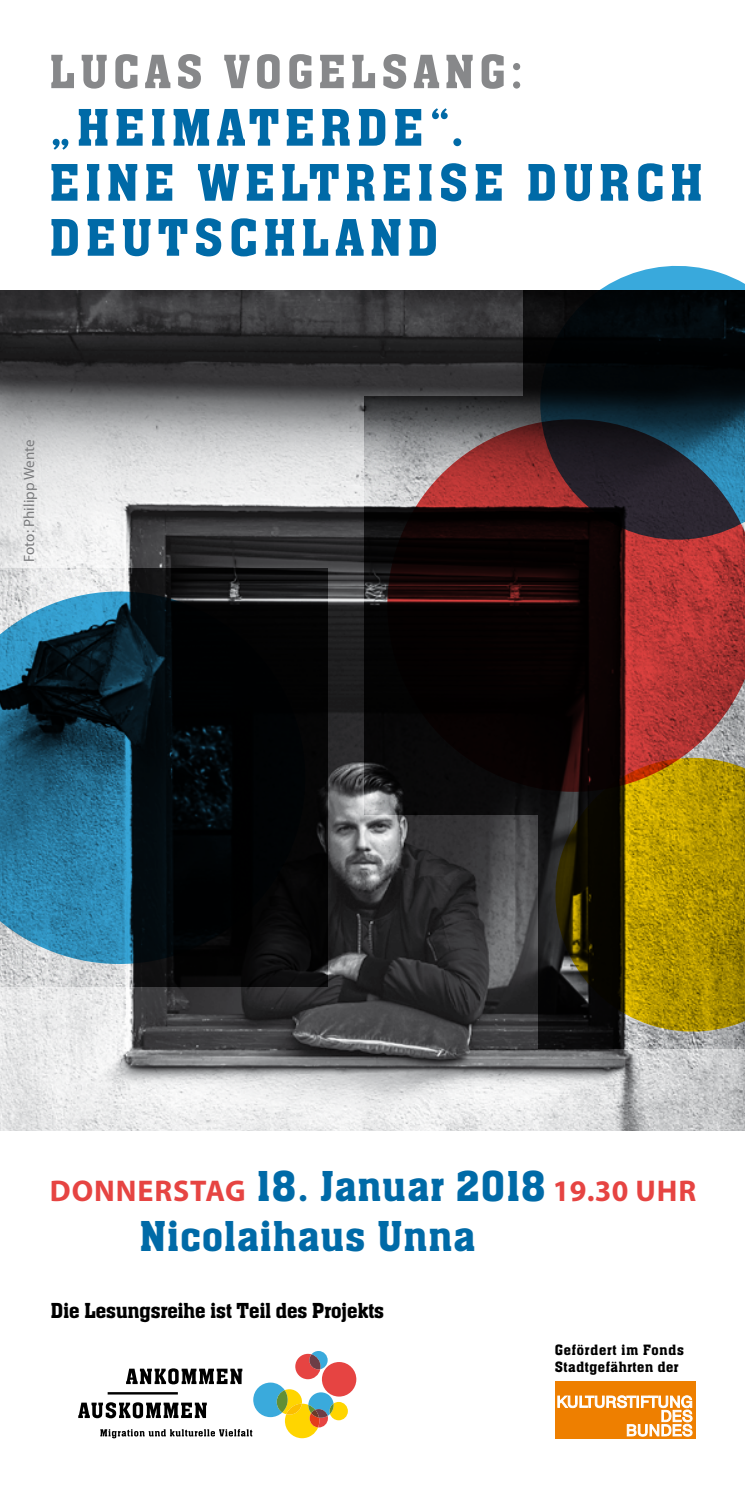
<style>
.page{position:relative;width:745px;height:1489px;background:#fff}
.page>*{position:absolute;margin:0;border:0;box-sizing:border-box;transform-origin:0 0}
.t1{font:55px/55px "Aachen Medium Plain";letter-spacing:.1em;color:#006aa7}
.t2{font:50px "Aachen Medium Plain";letter-spacing:.1em;color:#87888a}
.t3{font:45px "Aachen Medium Plain";color:#006aa7}
.t4{font:700 30px "Myriad Pro";letter-spacing:.03em;color:#e64442}
.t5{font:22.5px "Aachen Medium Plain";color:#000}
.t6{font:15.5px/16.8px "Aachen Medium Plain";letter-spacing:.04em;color:#000}
.t7{font:15px "Myriad Pro";letter-spacing:.005em;color:#7b7c7e}
.s1{font-family:"Aachen Medium Plain";font-weight:400;font-size:45px;color:#006aa7}
</style>
<div class="page">
<svg style="left:78px;top:1351px;width:278px;height:87px"></svg>
<div style="left:554px;top:1381px;width:140px;height:57px;background:#ee7f00"></div>
<svg style="left:557px;top:1395px;width:134px;height:40px"></svg>
<img style="left:0;top:290px;width:744px;height:840px">
<svg style="left:364px;top:396px;width:380px;height:418px;background:#442121"></svg>
<svg style="left:0;top:569px;width:328px;height:417px;background:#1d3440"></svg>
<svg style="left:523px;top:265px;width:221px;height:291px;background:#2a2b33"></svg>
<svg style="left:538px;top:741px;width:206px;height:307px;background:#715d10"></svg>
<p class="t2" style="left:50px;top:45px;width:474px">Lucas Vogelsang:</p>
<p class="t1" style="left:50px;top:100px;width:650px">„Heimaterde“.<br>Eine Weltreise durch<br>Deutschland</p>
<p class="t7" style="left:20px;top:562px;width:124px;rotate:-90deg">Foto: Philipp Wente</p>
<p class="t4" style="left:50px;top:1171px;width:647px">DONNERSTAG <span class="s1">18. Januar 2018</span> 19.30 UHR</p>
<p class="t3" style="left:115px;top:1211px;width:361px">Nicolaihaus Unna</p>
<p class="t5" style="left:51px;top:1298px;width:334px">Die Lesungsreihe ist Teil des Projekts</p>
<p class="t6" style="left:554px;top:1341px;width:131px">Gefördert im Fonds<br>Stadtgefährten der</p>
</div>
